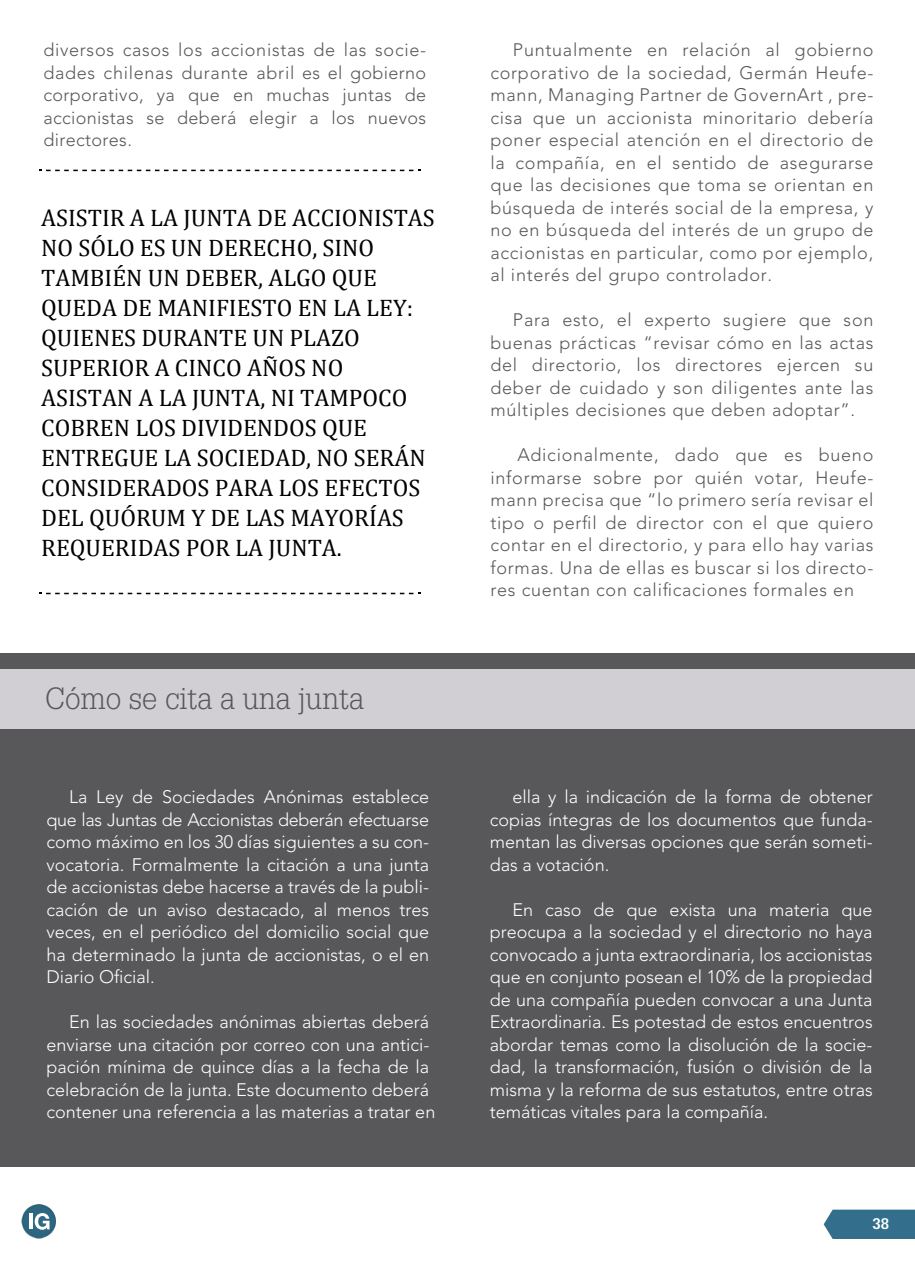
<style>
.page{position:relative;width:915px;height:1263px;background:#fff}
.page>*{position:absolute;margin:0;border:0;box-sizing:border-box;transform-origin:0 0}
.t1{font:300 30px "Glypha LT Std";color:#58585a}
.t2{font:24px/30px "Cambria";color:#000}
.t3{font:300 18px/22.5px "Avenir LT Std";color:#fff;text-align:justify}
.t4{font:300 18px/22.5px "Avenir LT Std";letter-spacing:.04em;color:#58585a;text-align:justify}
</style>
<div class="page">
<img style="left:22px;top:1213px;width:34px;height:25px">
<svg style="left:24px;top:1204px;width:31px;height:32px"></svg>
<svg style="left:39px;top:170px;width:381px;height:1px"></svg>
<svg style="left:39px;top:593px;width:381px;height:1px"></svg>
<div style="left:0;top:653px;width:914px;height:514px;background:#58585a"></div>
<div style="left:0;top:670px;width:914px;height:59px;background:#d1cfd3"></div>
<svg style="left:823px;top:1209px;width:91px;height:30px;background:#427a94"></svg>
<p class="t4" style="left:43px;top:39px;width:384px">diversos casos los accionistas de las socie&shy;dades chilenas durante abril es el gobierno corporativo, ya que en muchas juntas de accionistas se deberá elegir a los nuevos directores.</p>
<p class="t4" style="left:490px;top:39px;width:384px;text-indent:22px">Puntualmente en relación al gobierno corporativo de la sociedad, Germán Heufe&shy;mann, Managing Partner de GovernArt , pre&shy;cisa que un accionista minoritario debería poner especial atención en el directorio de la compañía, en el sentido de asegurarse que las decisiones que toma se orientan en búsqueda de interés social de la empresa, y no en búsqueda del interés de un grupo de accionistas en particular, como por ejemplo, al interés del grupo controlador.</p>
<p class="t4" style="left:490px;top:309px;width:384px;text-indent:22px">Para esto, el experto sugiere que son buenas prácticas “revisar cómo en las actas del directorio, los directores ejercen su deber de cuidado y son diligentes ante las múltiples decisiones que deben adoptar”.</p>
<p class="t4" style="left:490px;top:444px;width:384px;text-indent:27px">Adicionalmente, dado que es bueno informarse sobre por quién votar, Heufe&shy;mann precisa que “lo primero sería revisar el tipo o perfil de director con el que quiero contar en el directorio, y para ello hay varias formas. Una de ellas es buscar si los directo&shy;res cuentan con calificaciones formales en</p>
<p class="t2" style="left:41px;top:202px;width:395px">ASISTIR A LA JUNTA DE ACCIONISTAS<br>NO SÓLO ES UN DERECHO, SINO<br>TAMBIÉN UN DEBER, ALGO QUE<br>QUEDA DE MANIFIESTO EN LA LEY:<br>QUIENES DURANTE UN PLAZO<br>SUPERIOR A CINCO AÑOS NO<br>ASISTAN A LA JUNTA, NI TAMPOCO<br>COBREN LOS DIVIDENDOS QUE<br>ENTREGUE LA SOCIEDAD, NO SERÁN<br>CONSIDERADOS PARA LOS EFECTOS<br>DEL QUÓRUM Y DE LAS MAYORÍAS<br>REQUERIDAS POR LA JUNTA.</p>
<h1 class="t1" style="left:45px;top:682px;width:320px">Cómo se cita a una junta</h1>
<p class="t3" style="left:46px;top:786px;width:384px;text-indent:22px">La Ley de Sociedades Anónimas establece que las Juntas de Accionistas deberán efectuarse como máximo en los 30 días siguientes a su con&shy;vocatoria. Formalmente la citación a una junta de accionistas debe hacerse a través de la publi&shy;cación de un aviso destacado, al menos tres veces, en el periódico del domicilio social que ha determinado la junta de accionistas, o el en Diario Oficial.</p>
<p class="t3" style="left:46px;top:1011px;width:390px;text-align:left;text-indent:22px">En las sociedades anónimas abiertas deberá enviarse una citación por correo con una antici&shy;pación mínima de quince días a la fecha de la celebración de la junta. Este documento deberá contener una referencia a las materias a tratar en</p>
<p class="t3" style="left:489px;top:786px;width:384px;text-indent:22px">ella y la indicación de la forma de obtener copias íntegras de los documentos que funda&shy;mentan las diversas opciones que serán someti&shy;das a votación.</p>
<p class="t3" style="left:489px;top:898px;width:384px;text-indent:22px">En caso de que exista una materia que preocupa a la sociedad y el directorio no haya convocado a junta extraordinaria, los accionistas que en conjunto posean el 10% de la propiedad de una compañía pueden convocar a una Junta Extraordinaria. Es potestad de estos encuentros abordar temas como la disolución de la socie&shy;dad, la transformación, fusión o división de la misma y la reforma de sus estatutos, entre otras temáticas vitales para la compañía.</p>
</div>
